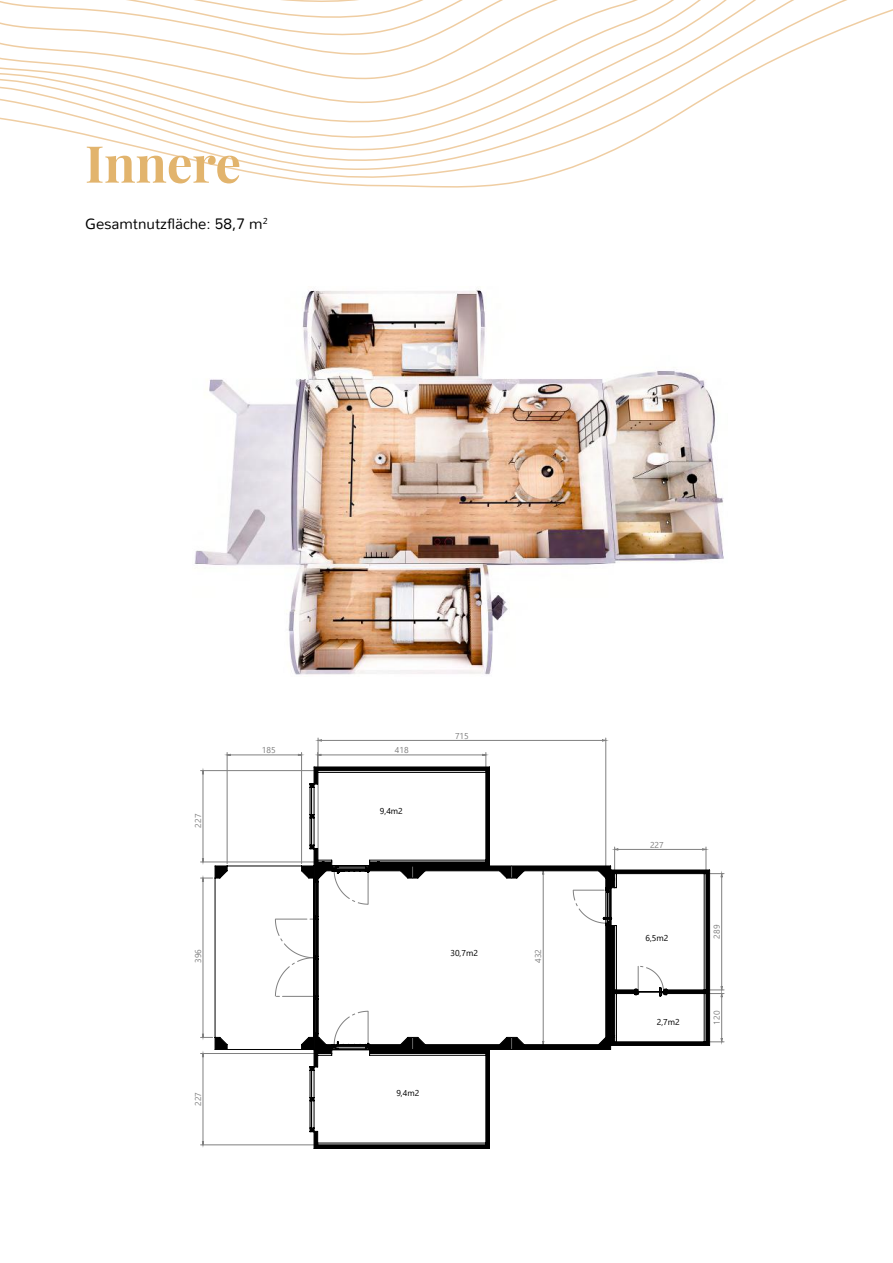
<style>
.page{position:relative;width:893px;height:1263px;background:#fff}
.page>*{position:absolute;margin:0;border:0;box-sizing:border-box;transform-origin:0 0}
.t1{font:700 51px "Playfair Display";color:#e2b46d}
.t2{font:300 15px "Nunito";color:#000}
.t3{font:8.55px "Segoe UI";color:#808080}
.t4{font:8.55px "Segoe UI";color:#000}
</style>
<div class="page">
<svg style="left:0;top:0;width:893px;height:188px"></svg>
<img style="left:194px;top:288px;width:530px;height:387px">
<hr style="left:190px;top:729px;width:1px;height:426px;background:#c0c0c0">
<hr style="left:190px;top:729px;width:540px;height:1px;background:#c0c0c0">
<hr style="left:892px;top:729px;width:1px;height:426px;background:#c0c0c0">
<hr style="left:190px;top:1183px;width:540px;height:1px;background:#c0c0c0">
<hr style="left:201px;top:770px;width:114px;height:1px;background:#808080">
<hr style="left:201px;top:862px;width:114px;height:1px;background:#808080">
<hr style="left:201px;top:1053px;width:114px;height:1px;background:#808080">
<hr style="left:201px;top:1144px;width:114px;height:1px;background:#808080">
<hr style="left:318px;top:738px;width:1px;height:138px;background:#808080">
<hr style="left:605px;top:738px;width:1px;height:138px;background:#808080">
<svg style="left:722px;top:990px;width:2px;height:53px"></svg>
<svg style="left:202px;top:771px;width:520px;height:374px"></svg>
<svg style="left:227px;top:740px;width:382px;height:26px"></svg>
<svg style="left:215px;top:767px;width:495px;height:381px"></svg>
<h1 class="t1" style="left:85px;top:124px;width:158px">Innere</h1>
<h2 class="t2" style="left:85px;top:214px;width:184px">Gesamtnutzfläche: 58,7 m<sup>2</sup></h2>
<p class="t3" style="left:190px;top:827px;width:15px;rotate:-90deg">227</p>
<p class="t3" style="left:190px;top:963px;width:15px;rotate:-90deg">396</p>
<p class="t3" style="left:190px;top:1106px;width:15px;rotate:-90deg">227</p>
<p class="t3" style="left:262px;top:742px;width:15px">185</p>
<p class="t3" style="left:395px;top:742px;width:15px">418</p>
<p class="t4" style="left:380px;top:803px;width:24px">9,4m2</p>
<p class="t3" style="left:455px;top:727px;width:15px">715</p>
<p class="t4" style="left:450px;top:945px;width:29px">30,7m2</p>
<p class="t4" style="left:396px;top:1085px;width:24px">9,4m2</p>
<p class="t3" style="left:530px;top:963px;width:15px;rotate:-90deg">432</p>
<p class="t3" style="left:650px;top:836px;width:15px">227</p>
<p class="t4" style="left:645px;top:930px;width:24px">6,5m2</p>
<p class="t4" style="left:657px;top:1013px;width:24px">2,7m2</p>
<p class="t3" style="left:709px;top:939px;width:15px;rotate:-90deg">289</p>
<p class="t3" style="left:709px;top:1024px;width:15px;rotate:-90deg">120</p>
</div>
